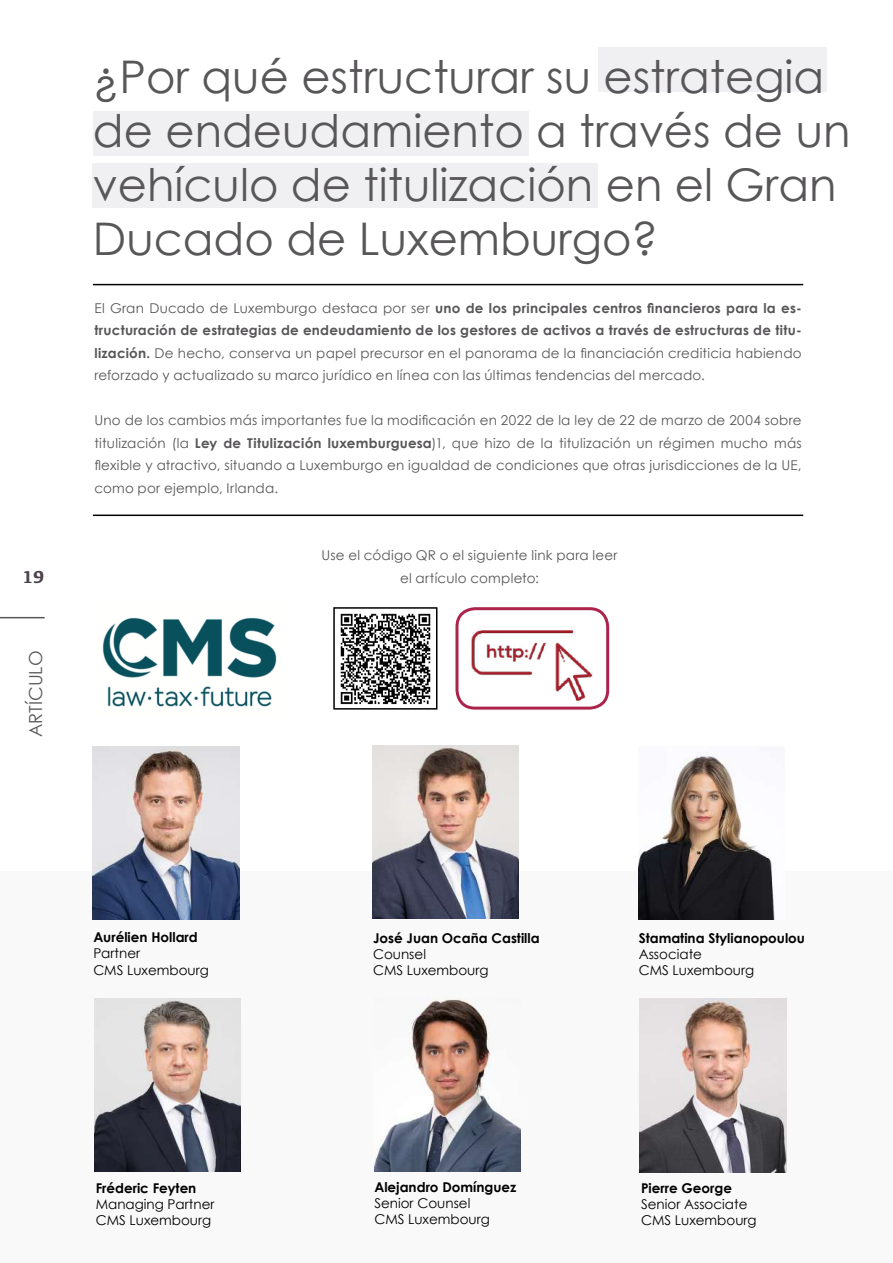
<style>
.page{position:relative;width:893px;height:1263px;background:#fff}
.page>*{position:absolute;margin:0;border:0;box-sizing:border-box;transform-origin:0 0}
.t1{font:45px/54px "Century Gothic";color:#585658}
.t2{font:18px "Century Gothic";color:#58585a}
.t3{font:700 18px "Kefa";color:#4c434c}
.t4{font:13.5px/22.5px "Century Gothic";letter-spacing:.02em;color:#585658;text-align:justify}
.t5{font:13.5px/16.2px "Century Gothic";color:#000}
.t6{font:700 13.5px "Century Gothic";color:#000}
.s1{font-weight:700}
</style>
<div class="page">
<div style="left:0;top:872px;width:893px;height:391px;background:#f9f9f9"></div>
<hr style="left:93px;top:284px;width:710px;height:1px;background:#000">
<div style="left:598px;top:47px;width:228px;height:44px;background:#f0f0f2"></div>
<div style="left:93px;top:163px;width:505px;height:45px;background:#f0f0f2"></div>
<img style="left:102px;top:617px;width:175px;height:90px">
<img style="left:93px;top:746px;width:146px;height:173px">
<img style="left:95px;top:998px;width:146px;height:174px">
<img style="left:373px;top:745px;width:146px;height:174px">
<img style="left:374px;top:999px;width:146px;height:172px">
<img style="left:638px;top:753px;width:137px;height:167px">
<img style="left:640px;top:999px;width:146px;height:173px">
<div style="left:93px;top:111px;width:435px;height:45px;background:#f0f0f2"></div>
<hr style="left:0;top:617px;width:45px;height:1px;background:#58585a">
<hr style="left:93px;top:514px;width:710px;height:2px;background:#000">
<img style="left:340px;top:613px;width:91px;height:92px">
<div style="left:333px;top:607px;width:104px;height:103px;border:2px solid #000"></div>
<img style="left:459px;top:620px;width:149px;height:86px">
<div style="left:455px;top:607px;width:154px;height:103px;border:3px solid #ac234b;border-radius:18px"></div>
<h2 class="t3" style="left:22px;top:564px;width:24px">19</h2>
<h2 class="t2" style="left:25px;top:737px;width:88px;rotate:-90deg">ARTÍCULO</h2>
<h1 class="t1" style="left:93px;top:50px;width:759px">¿Por qué estructurar su estrategia de endeudamiento a través de un vehículo de titulización en el Gran<br>Ducado de Luxemburgo?</h1>
<p class="t4" style="left:94px;top:296px;width:709px">El Gran Ducado de Luxemburgo destaca por ser <span class="s1">uno de los principales centros financieros para la es&shy;tructuración de estrategias de endeudamiento de los gestores de activos a través de estructuras de titu&shy;lización.</span> De hecho, conserva un papel precursor en el panorama de la financiación crediticia habiendo reforzado y actualizado su marco jurídico en línea con las últimas tendencias del mercado.</p>
<p class="t4" style="left:94px;top:409px;width:709px">Uno de los cambios más importantes fue la modificación en 2022 de la ley de 22 de marzo de 2004 sobre titulización (la <span class="s1">Ley de Titulización luxemburguesa</span>)1, que hizo de la titulización un régimen mucho más flexible y atractivo, situando a Luxemburgo en igualdad de condiciones que otras jurisdicciones de la UE, como por ejemplo, Irlanda.</p>
<p class="t4" style="left:321px;top:544px;width:298px;text-align:center">Use el código QR o el siguiente link para leer el artículo completo:</p>
<p class="t6" style="left:93px;top:929px;width:106px">Aurélien Hollard</p>
<p class="t5" style="left:93px;top:945px;width:117px">Partner<br>CMS Luxembourg</p>
<p class="t6" style="left:373px;top:929px;width:168px">José Juan Ocaña Castilla</p>
<p class="t5" style="left:373px;top:946px;width:117px">Counsel<br>CMS Luxembourg</p>
<p class="t6" style="left:639px;top:929px;width:168px">Stamatina Stylianopoulou</p>
<p class="t5" style="left:639px;top:946px;width:117px">Associate<br>CMS Luxembourg</p>
<p class="t6" style="left:96px;top:1179px;width:102px">Fréderic Feyten</p>
<p class="t5" style="left:96px;top:1196px;width:120px">Managing Partner<br>CMS Luxembourg</p>
<p class="t6" style="left:374px;top:1178px;width:144px">Alejandro Domínguez</p>
<p class="t5" style="left:374px;top:1195px;width:117px">Senior Counsel<br>CMS Luxembourg</p>
<p class="t6" style="left:641px;top:1180px;width:92px">Pierre George</p>
<p class="t5" style="left:641px;top:1196px;width:117px">Senior Associate<br>CMS Luxembourg</p>
</div>
